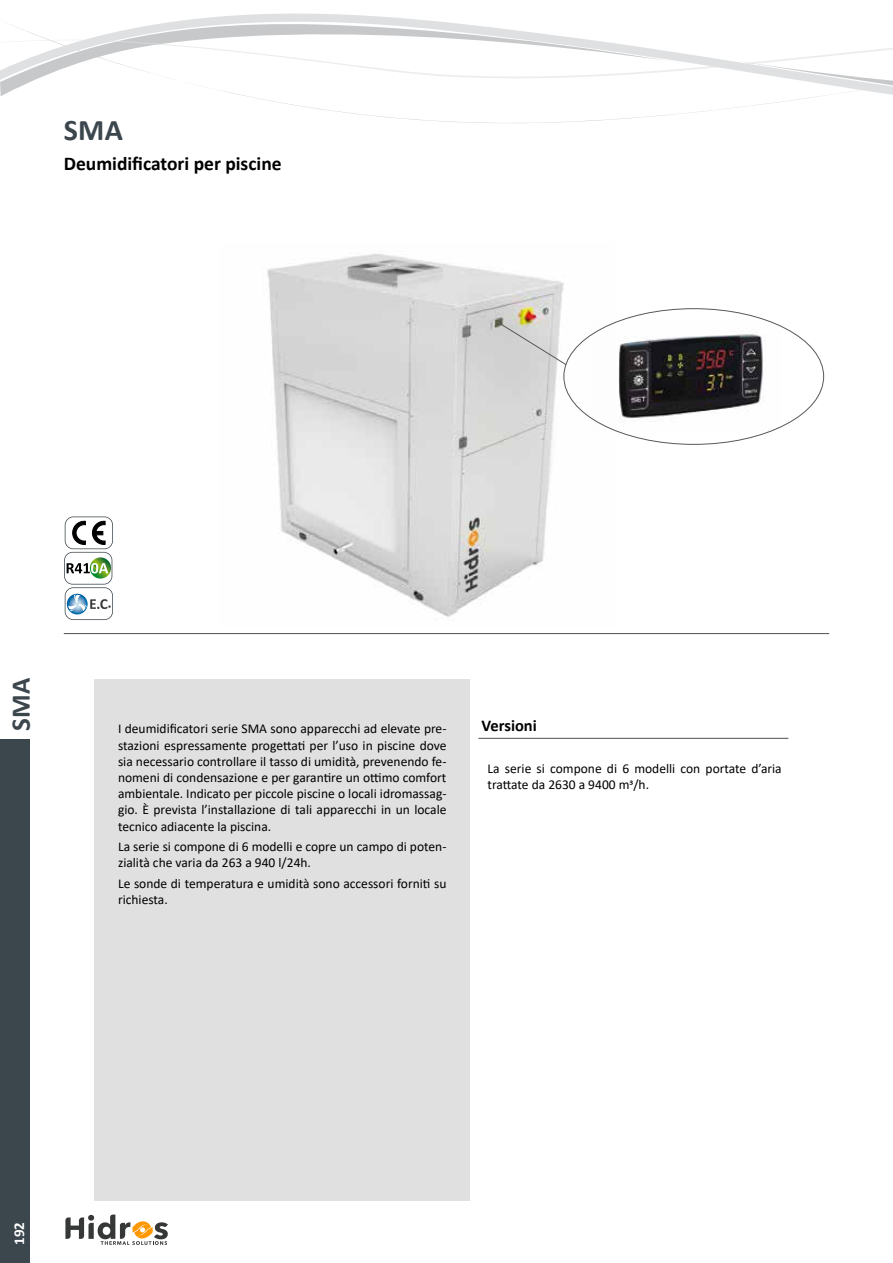
<style>
.page{position:relative;width:893px;height:1263px;background:#fff}
.page>*{position:absolute;margin:0;border:0;box-sizing:border-box;transform-origin:0 0}
.t1{font:700 30px "Calibri";color:#3c464d}
.t2{font:700 27px "Calibri";color:#3c464d}
.t3{font:700 19.5px "Calibri";color:#000}
.t4{font:700 16.5px "Calibri";color:#000}
.t5{font:700 15px "Calibri";color:#fff}
.t6{font:13.5px/16.2px "Calibri";color:#000}
</style>
<div class="page">
<div style="left:0;top:739px;width:30px;height:524px;background:#3c464d"></div>
<hr style="left:478px;top:738px;width:310px;height:1px;background:#58585a">
<hr style="left:64px;top:633px;width:765px;height:1px;background:#58585a">
<svg style="left:0;top:13px;width:893px;height:111px"></svg>
<svg style="left:65px;top:1214px;width:103px;height:31px"></svg>
<img style="left:267px;top:254px;width:325px;height:363px">
<svg style="left:498px;top:322px;width:69px;height:44px;background:#d4d4d3"></svg>
<img style="left:592px;top:319px;width:188px;height:114px">
<svg style="left:64px;top:516px;width:49px;height:104px"></svg>
<div style="left:94px;top:679px;width:375px;height:521px;background:#e0e0e0"></div>
<h1 class="t1" style="left:64px;top:109px;width:61px">SMA</h1>
<h3 class="t3" style="left:64px;top:150px;width:219px">Deumidificatori per piscine</h3>
<h2 class="t2" style="left:2px;top:731px;width:55px;rotate:-90deg">SMA</h2>
<p class="t6" style="left:118px;top:720px;width:330px;text-align:justify">I deumidificatori serie SMA sono apparecchi ad elevate pre&shy;stazioni espressamente progettati per l’uso in piscine dove sia necessario controllare il tasso di umidità, prevenendo fe&shy;nomeni di condensazione e per garantire un ottimo comfort ambientale. Indicato per piccole piscine o locali idromassag&shy;gio. È prevista l’installazione di tali apparecchi in un locale tecnico adiacente la piscina.</p>
<p class="t6" style="left:118px;top:838px;width:330px">La serie si compone di 6 modelli e copre un campo di poten&shy;zialità che varia da 263 a 940 l/24h.</p>
<p class="t6" style="left:118px;top:875px;width:330px">Le sonde di temperatura e umidità sono accessori forniti su richiesta.</p>
<p class="t4" style="left:482px;top:713px;width:57px">Versioni</p>
<p class="t6" style="left:488px;top:760px;width:296px">La serie si compone di 6 modelli con portate d’aria trattate da 2630 a 9400 m3/h.</p>
<p class="t5" style="left:8px;top:1245px;width:24px;rotate:-90deg">192</p>
</div>
